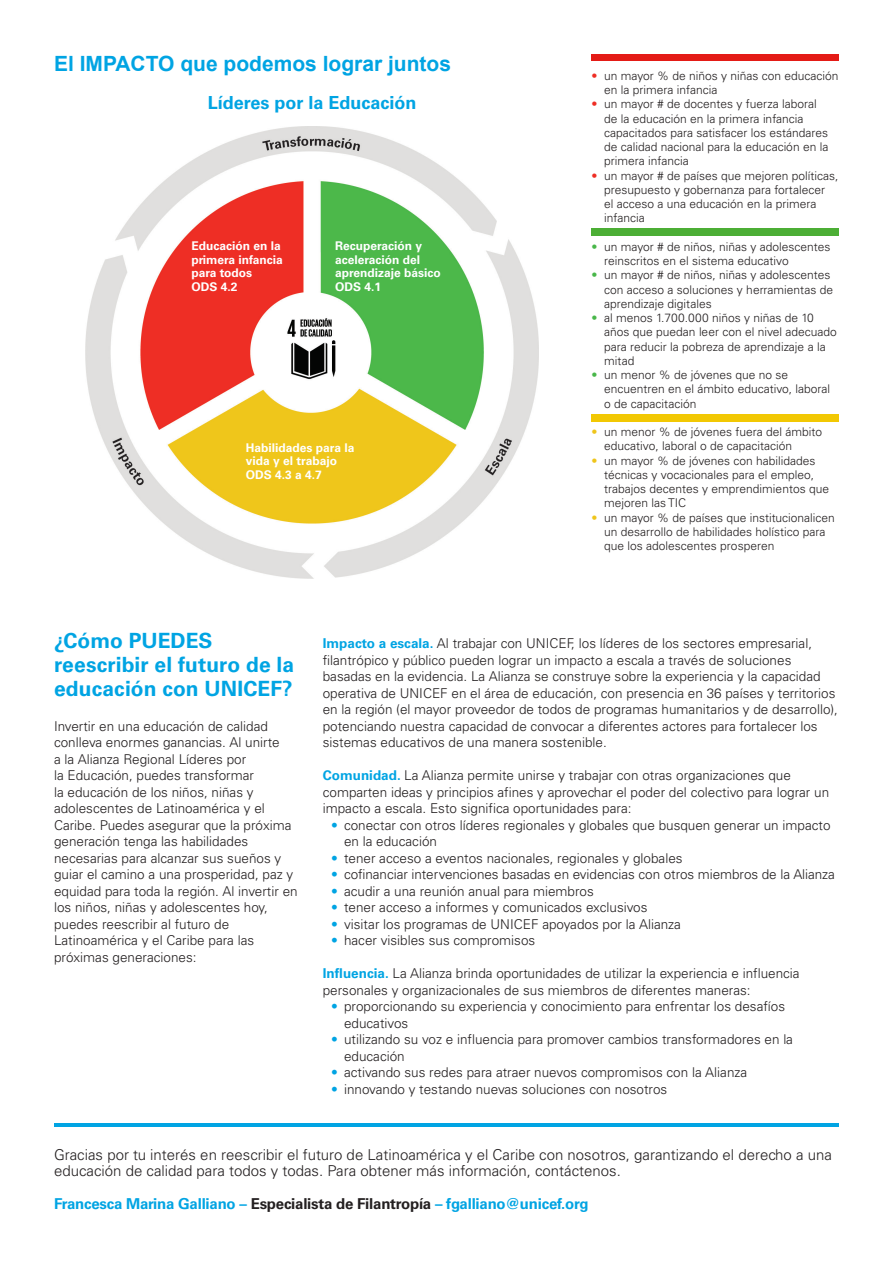
<style>
.page{position:relative;width:893px;height:1263px;background:#fff}
.page>*{position:absolute;margin:0;border:0;box-sizing:border-box;transform-origin:0 0}
.t1{font:700 21px/24px "Univers";letter-spacing:.005em;color:#00a4e3}
.t2{font:700 21px "Arial";color:#00a4e3}
.Normal__white_calls{font:700 18px "Univers";color:#00a4e3}
.t3{font:300 15px/16.5px "Univers";color:#231f20}
.t4{font:700 15px "Univers";letter-spacing:-.015em;color:#00a4e3}
.t5{font:300 13.5px/16.5px "Univers";color:#231f20}
.t6{font:300 12px/14.2px "Univers";color:#231f20}
.Normal_Graphic{font:700 12px/13.5px "Univers";color:#fff}
.s1{color:#ee2e25}
.s2{color:#49b74a}
.s3{color:#efc51b}
.s4{font-weight:700;color:#00a4e3}
.s5{color:#00a4e3}
.s6{color:#231f20}
</style>
<div class="page">
<hr style="left:54px;top:1123px;width:785px;height:3px;background:#00a4e3">
<div style="left:591px;top:54px;width:248px;height:6px;background:#e41b16"></div>
<div style="left:591px;top:229px;width:248px;height:7px;background:#4cae35"></div>
<div style="left:591px;top:415px;width:248px;height:7px;background:#f2c803"></div>
<img style="left:86px;top:126px;width:452px;height:453px">
<p class="t2" style="left:54px;top:49px;width:399px">El IMPACTO que podemos lograr juntos</p>
<p class="Normal__white_calls" style="left:208px;top:92px;width:210px">Líderes por la Educación</p>
<p class="Normal_Graphic" style="left:191px;top:239px;width:93px">Educación en la primera infancia</p>
<p class="Normal_Graphic" style="left:191px;top:266px;width:62px">para todos</p>
<p class="Normal_Graphic" style="left:191px;top:280px;width:48px">ODS 4.2</p>
<p class="Normal_Graphic" style="left:335px;top:239px;width:107px">Recuperación y aceleración del aprendizaje básico</p>
<p class="Normal_Graphic" style="left:335px;top:280px;width:48px">ODS 4.1</p>
<p class="Normal_Graphic" style="left:246px;top:441px;width:110px">Habilidades para la vida y el trabajo</p>
<p class="Normal_Graphic" style="left:246px;top:468px;width:78px">ODS 4.3 a 4.7</p>
<p class="t6" style="left:604px;top:68px;width:236px;text-indent:-13px"><span class="s1">•</span> un mayor % de niños y niñas con educación en la primera infancia</p>
<p class="t6" style="left:604px;top:97px;width:226px;text-indent:-13px"><span class="s1">•</span> un mayor # de docentes y fuerza laboral de la educación en la primera infancia capacitados para satisfacer los estándares de calidad nacional para la educación en la primera infancia</p>
<p class="t6" style="left:604px;top:168px;width:236px;text-indent:-13px"><span class="s1">•</span> un mayor # de países que mejoren políticas, presupuesto y gobernanza para fortalecer<br>el acceso a una educación en la primera infancia</p>
<p class="t6" style="left:604px;top:239px;width:228px;text-indent:-13px"><span class="s2">•</span> un mayor # de niños, niñas y adolescentes reinscritos en el sistema educativo</p>
<p class="t6" style="left:604px;top:268px;width:230px;text-indent:-13px"><span class="s2">•</span> un mayor # de niños, niñas y adolescentes con acceso a soluciones y herramientas de aprendizaje digitales</p>
<p class="t6" style="left:604px;top:311px;width:234px;text-indent:-13px"><span class="s2">•</span> al menos 1.700.000 niños y niñas de 10 años que puedan leer con el nivel adecuado para reducir la pobreza de aprendizaje a la mitad</p>
<p class="t6" style="left:604px;top:368px;width:227px;text-indent:-13px"><span class="s2">•</span> un menor % de jóvenes que no se encuentren en el ámbito educativo, laboral o de capacitación</p>
<p class="t6" style="left:604px;top:425px;width:219px;text-indent:-13px"><span class="s3">•</span> un menor % de jóvenes fuera del ámbito educativo, laboral o de capacitación</p>
<p class="t6" style="left:604px;top:453px;width:226px;text-indent:-13px"><span class="s3">•</span> un mayor % de jóvenes con habilidades técnicas y vocacionales para el empleo, trabajos decentes y emprendimientos que mejoren las TIC</p>
<p class="t6" style="left:604px;top:510px;width:232px;text-indent:-13px"><span class="s3">•</span> un mayor % de países que institucionalicen un desarrollo de habilidades holístico para que los adolescentes prosperen</p>
<h1 class="t1" style="left:54px;top:629px;width:242px">¿Cómo PUEDES reescribir el futuro de la educación con UNICEF?</h1>
<p class="t5" style="left:323px;top:635px;width:517px"><span class="s4">Impacto a escala.</span> Al trabajar con UNICEF, los líderes de los sectores empresarial, filantrópico y público pueden lograr un impacto a escala a través de soluciones basadas en la evidencia. La Alianza se construye sobre la experiencia y la capacidad operativa de UNICEF en el área de educación, con presencia en 36 países y territorios en la región (el mayor proveedor de todos de programas humanitarios y de desarrollo), potenciando nuestra capacidad de convocar a diferentes actores para fortalecer los sistemas educativos de una manera sostenible.</p>
<p class="t5" style="left:323px;top:767px;width:508px"><span class="s4">Comunidad.</span> La Alianza permite unirse y trabajar con otras organizaciones que comparten ideas y principios afines y aprovechar el poder del colectivo para lograr un impacto a escala. Esto significa oportunidades para:</p>
<p class="t5" style="left:344px;top:816px;width:488px;text-indent:-13px"><span class="s5">•</span> conectar con otros líderes regionales y globales que busquen generar un impacto en la educación</p>
<p class="t5" style="left:331px;top:849px;width:353px"><span class="s5">•</span> tener acceso a eventos nacionales, regionales y globales</p>
<p class="t5" style="left:331px;top:866px;width:505px"><span class="s5">•</span> cofinanciar intervenciones basadas en evidencias con otros miembros de la Alianza</p>
<p class="t5" style="left:331px;top:882px;width:264px"><span class="s5">•</span> acudir a una reunión anual para miembros</p>
<p class="t5" style="left:331px;top:899px;width:318px"><span class="s5">•</span> tener acceso a informes y comunicados exclusivos</p>
<p class="t5" style="left:331px;top:915px;width:351px"><span class="s5">•</span> visitar los programas de UNICEF apoyados por la Alianza</p>
<p class="t5" style="left:331px;top:932px;width:206px"><span class="s5">•</span> hacer visibles sus compromisos</p>
<p class="t5" style="left:323px;top:965px;width:478px"><span class="s4">Influencia.</span> La Alianza brinda oportunidades de utilizar la experiencia e influencia personales y organizacionales de sus miembros de diferentes maneras:</p>
<p class="t5" style="left:344px;top:998px;width:443px;text-indent:-13px"><span class="s5">•</span> proporcionando su experiencia y conocimiento para enfrentar los desafíos educativos</p>
<p class="t5" style="left:344px;top:1031px;width:451px;text-indent:-13px"><span class="s5">•</span> utilizando su voz e influencia para promover cambios transformadores en la educación</p>
<p class="t5" style="left:331px;top:1064px;width:417px"><span class="s5">•</span> activando sus redes para atraer nuevos compromisos con la Alianza</p>
<p class="t5" style="left:331px;top:1080px;width:338px"><span class="s5">•</span> innovando y testando nuevas soluciones con nosotros</p>
<p class="t5" style="left:54px;top:717px;width:245px">Invertir en una educación de calidad conlleva enormes ganancias. Al unirte<br>a la Alianza Regional Líderes por<br>la Educación, puedes transformar<br>la educación de los niños, niñas y adolescentes de Latinoamérica y el Caribe. Puedes asegurar que la próxima generación tenga las habilidades necesarias para alcanzar sus sueños y guiar el camino a una prosperidad, paz y equidad para toda la región. Al invertir en los niños, niñas y adolescentes hoy, puedes reescribir al futuro de Latinoamérica y el Caribe para las próximas generaciones:</p>
<p class="t3" style="left:54px;top:1146px;width:779px">Gracias por tu interés en reescribir el futuro de Latinoamérica y el Caribe con nosotros, garantizando el derecho a una educación de calidad para todos y todas. Para obtener más información, contáctenos.</p>
<p class="t4" style="left:54px;top:1195px;width:536px">Francesca Marina Galliano – <span class="s6">Especialista de Filantropía</span> – fgalliano@unicef.org</p>
</div>
